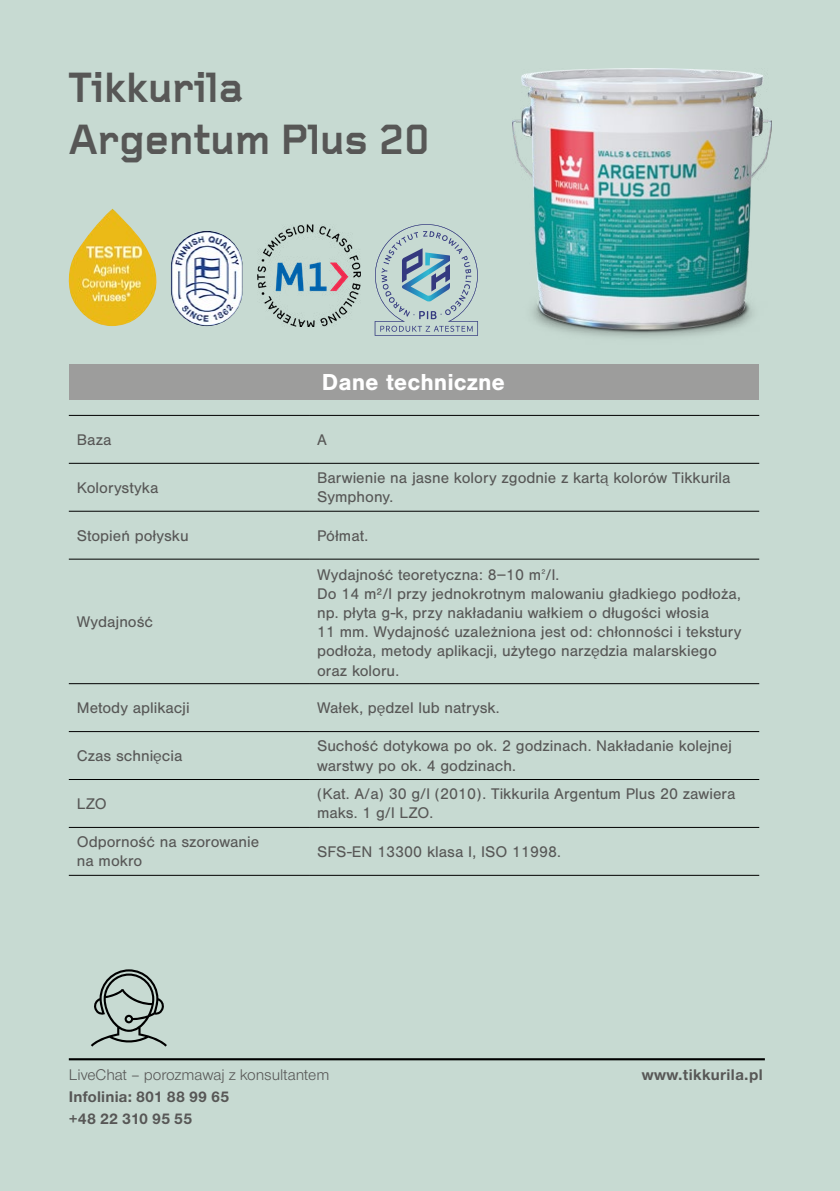
<style>
.page{position:relative;width:840px;height:1191px;background:#fff}
.page>*{position:absolute;margin:0;border:0;box-sizing:border-box;transform-origin:0 0}
.t1{font:700 44px/52.8px "Foundry Gridnik";color:#575756}
.t2{font:700 24px "Nimbus San";color:#fff}
.t3{font:16px/19.2px "Nimbus San";color:#575756}
.t4{font:700 16px/22px "Nimbus San Nov";letter-spacing:.015em;color:#575756}
.t5{font:16px "Nimbus San Nov";color:#575756}
.s1{font-family:"IBM Plex Sans"}
</style>
<div class="page">
<div style="left:0;top:0;width:839px;height:1191px;background:#c7dad2"></div>
<div style="left:69px;top:364px;width:689px;height:35px;background:#9d9d9c"></div>
<hr style="left:69px;top:415px;width:240px;height:1px;background:#000">
<hr style="left:309px;top:415px;width:449px;height:1px;background:#000">
<hr style="left:69px;top:463px;width:240px;height:1px;background:#000">
<hr style="left:309px;top:463px;width:449px;height:1px;background:#000">
<hr style="left:69px;top:511px;width:240px;height:1px;background:#000">
<hr style="left:309px;top:511px;width:449px;height:1px;background:#000">
<hr style="left:69px;top:558px;width:240px;height:1px;background:#000">
<hr style="left:309px;top:558px;width:449px;height:1px;background:#000">
<hr style="left:69px;top:683px;width:240px;height:1px;background:#000">
<hr style="left:309px;top:683px;width:449px;height:1px;background:#000">
<hr style="left:69px;top:731px;width:240px;height:1px;background:#000">
<hr style="left:309px;top:731px;width:449px;height:1px;background:#000">
<hr style="left:69px;top:779px;width:240px;height:1px;background:#000">
<hr style="left:309px;top:779px;width:449px;height:1px;background:#000">
<hr style="left:69px;top:827px;width:240px;height:1px;background:#000">
<hr style="left:309px;top:827px;width:449px;height:1px;background:#000">
<hr style="left:69px;top:875px;width:240px;height:1px;background:#000">
<hr style="left:309px;top:875px;width:449px;height:1px;background:#000">
<img style="left:171px;top:231px;width:71px;height:95px;border-radius:36px">
<img style="left:257px;top:224px;width:103px;height:102px">
<svg style="left:69px;top:969px;width:695px;height:91px"></svg>
<img style="left:512px;top:69px;width:258px;height:269px">
<img style="left:68px;top:208px;width:89px;height:118px">
<svg style="left:374px;top:224px;width:103px;height:112px"></svg>
<h1 class="t1" style="left:69px;top:62px;width:362px">Tikkurila<br>Argentum Plus 20</h1>
<h2 class="t2" style="left:322px;top:368px;width:185px">Dane techniczne</h2>
<p class="t3" style="left:77px;top:430px;width:36px">Baza</p>
<p class="t3" style="left:317px;top:430px;width:11px">A</p>
<p class="t3" style="left:77px;top:478px;width:83px">Kolorystyka</p>
<p class="t3" style="left:317px;top:468px;width:415px">Barwienie na jasne kolory zgodnie z kartą kolorów Tikkurila<br>Symphony.</p>
<p class="t3" style="left:77px;top:526px;width:113px">Stopień połysku</p>
<p class="t3" style="left:317px;top:526px;width:53px">Półmat.</p>
<p class="t3" style="left:77px;top:612px;width:78px">Wydajność</p>
<p class="t3" style="left:317px;top:565px;width:426px">Wydajność teoretyczna: 8<span class="s1">–</span>10 m2/l.<br>Do 14 m²/l przy jednokrotnym malowaniu gładkiego podłoża, np. płyta g-k, przy nakładaniu wałkiem o długości włosia<br>11 mm. Wydajność uzależniona jest od: chłonności i tekstury podłoża, metody aplikacji, użytego narzędzia malarskiego oraz koloru.</p>
<p class="t3" style="left:77px;top:698px;width:114px">Metody aplikacji</p>
<p class="t3" style="left:317px;top:698px;width:184px">Wałek, pędzel lub natrysk.</p>
<p class="t3" style="left:77px;top:746px;width:107px">Czas schnięcia</p>
<p class="t3" style="left:317px;top:736px;width:416px">Suchość dotykowa po ok. 2 godzinach. Nakładanie kolejnej warstwy po ok. 4 godzinach.</p>
<p class="t3" style="left:77px;top:794px;width:31px">LZO</p>
<p class="t3" style="left:317px;top:784px;width:419px">(Kat. A/a) 30 g/l (2010). Tikkurila Argentum Plus 20 zawiera maks. 1 g/l LZO.</p>
<p class="t3" style="left:77px;top:832px;width:184px">Odporność na szorowanie na mokro</p>
<p class="t3" style="left:317px;top:842px;width:245px">SFS-EN 13300 klasa I, ISO 11998.</p>
<p class="t5" style="left:69px;top:1066px;width:262px">LiveChat – porozmawaj z konsultantem</p>
<p class="t4" style="left:641px;top:1064px;width:123px">www.tikkurila.pl</p>
<p class="t4" style="left:69px;top:1086px;width:162px">Infolinia: 801 88 99 65 +48 22 310 95 55</p>
</div>
